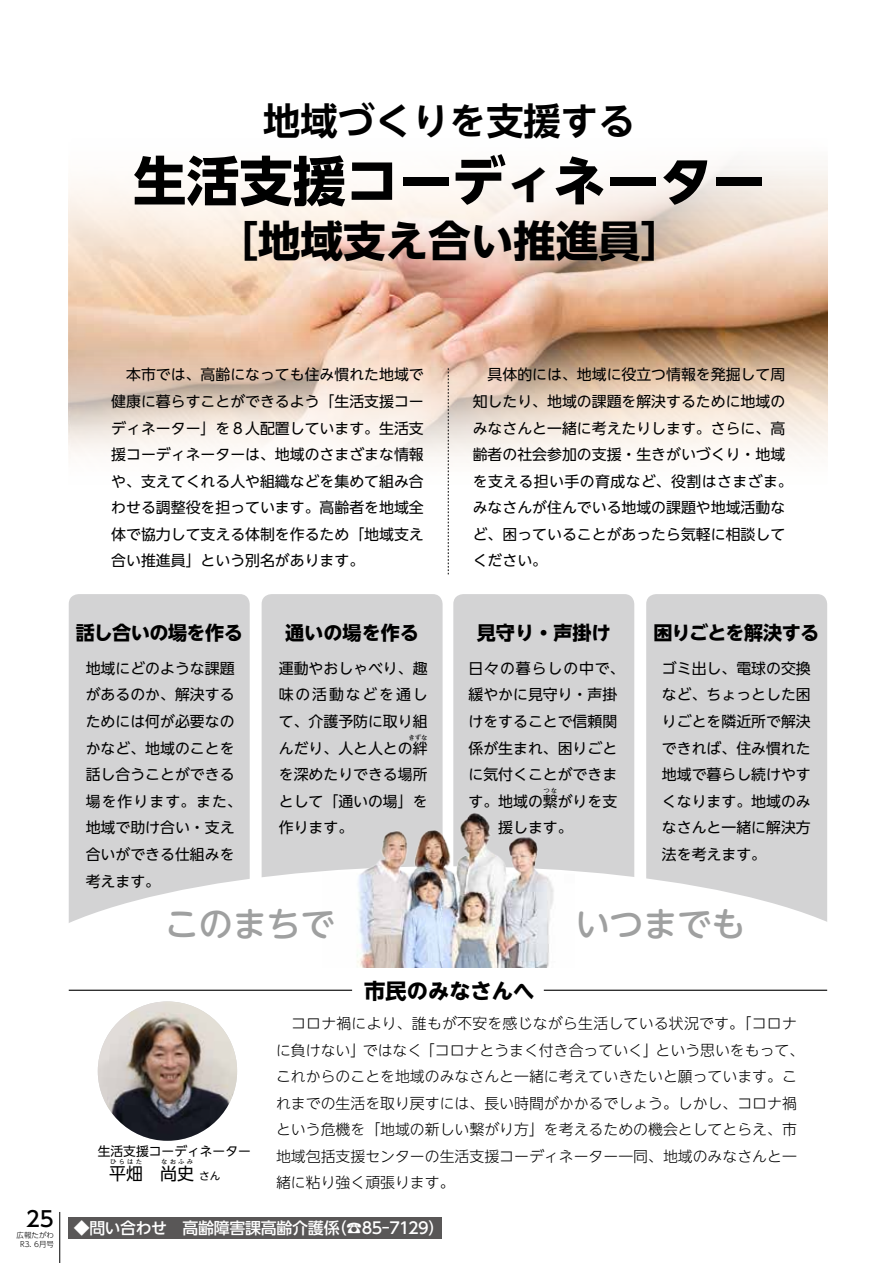
<style>
.page{position:relative;width:893px;height:1263px;background:#fff}
.page>*{position:absolute;margin:0;border:0;box-sizing:border-box;transform-origin:0 0}
.t1{font:700 53.1px "UD Shin Go NT Pro";color:#000}
.t2{font:700 42.45px "UD Shin Go NT Pro";color:#000}
.t3{font:700 37.2px "UD Shin Go NT Pro De";color:#000}
.t4{font:500 34.05px "UD Shin M Go Pro";color:#9fa0a0}
.t5{font:700 21.3px "UD Shin Go NT Pro";color:#000}
.t6{font:500 21.3px "UD Shin Go NT Pro";color:#000}
.t7{font:700 19.2px "UD Shin Go NT Pro";letter-spacing:-.025em;color:#000}
.t8{font:700 19.2px "UD Shin Go NT Pro";color:#000}
.t9{font:16.95px "UD Shin Go NT Pro";color:#000}
.t10{font:500 15.9px "UD Shin Go NT Pro";letter-spacing:-.02em;color:#fff}
.t11{font:14.85px/26.5px "UD Shin Go NT Pro";color:#000;text-align:justify}
.t12{font:300 14.85px/26.5px "UD Shin Go NT Pro";color:#000}
.t13{font:12.75px "UD Shin Go NT Pro";color:#000}
.t14{font:10.65px "UD Shin Go NT Pro";color:#000}
.t15{font:300 7.5px/8.6px "UD Shin Go Pro";color:#000;text-align:center}
.t16{font:6.45px "UD Shin Go NT Pro";letter-spacing:.335em;color:#000}
.s1{font-size:47.85px}
</style>
<div class="page">
<div style="left:69px;top:1217px;width:373px;height:21px;background:#595757"></div>
<img style="left:69px;top:160px;width:759px;height:336px">
<svg style="left:448px;top:368px;width:1px;height:206px"></svg>
<div style="left:262px;top:594px;width:181px;height:370px;background:#d3d3d4;border-radius:10px"></div>
<div style="left:69px;top:594px;width:181px;height:370px;background:#d3d3d4;border-radius:10px"></div>
<div style="left:646px;top:594px;width:181px;height:370px;background:#d3d3d4;border-radius:10px"></div>
<div style="left:453px;top:594px;width:181px;height:370px;background:#d3d3d4;border-radius:10px"></div>
<svg style="left:68px;top:866px;width:760px;height:238px"></svg>
<img style="left:322px;top:806px;width:252px;height:161px">
<img style="left:98px;top:1001px;width:139px;height:140px;border-radius:70px">
<hr style="left:69px;top:990px;width:283px;height:1px;background:#000">
<hr style="left:544px;top:990px;width:283px;height:1px;background:#000">
<hr style="left:59px;top:1212px;width:1px;height:51px;background:#000">
<h3 class="t3" style="left:263px;top:91px;width:374px">地域づくりを支援する</h3>
<h1 class="t1" style="left:133px;top:138px;width:634px">生活支援コーデ<span class="s1">ィ</span>ネーター</h1>
<h2 class="t2" style="left:216px;top:206px;width:469px">［地域支え合い推進員[</h2>
<p class="t11" style="left:111px;top:361px;width:314px">　本市では、高齢になっても住み慣れた地域で健康に暮らすことができるよう「生活支援コーディネーター」を８人配置しています。生活支援コーディネーターは、地域のさまざまな情報や、支えてくれる人や組織などを集めて組み合わせる調整役を担っています。高齢者を地域全体で協力して支える体制を作るため「地域支え合い推進員」という別名があります。</p>
<p class="t11" style="left:473px;top:361px;width:322px;text-align:left">　具体的には、地域に役立つ情報を発掘して周知したり、地域の課題を解決するために地域のみなさんと一緒に考えたりします。さらに、高齢者の社会参加の支援・生きがいづくり・地域を支える担い手の育成など、役割はさまざま。みなさんが住んでいる地域の課題や地域活動など、困っていることがあったら気軽に相談してください。</p>
<h3 class="t6" style="left:26px;top:1202px;width:30px">25</h3>
<p class="t15" style="left:17px;top:1231px;width:39px">広報たがわ<br>R3. 6月号</p>
<p class="t7" style="left:76px;top:617px;width:169px">話し合いの場を作る</p>
<p class="t8" style="left:285px;top:617px;width:135px">通いの場を作る</p>
<p class="t7" style="left:477px;top:617px;width:135px">見守り・声掛け</p>
<p class="t7" style="left:654px;top:617px;width:167px">困りごとを解決する</p>
<p class="t11" style="left:86px;top:654px;width:158px;text-align:left">地域にどのような課題があるのか、解決するためには何が必要なのかなど、地域のことを話し合うことができる場を作ります。また、地域で助け合い・支え合いができる仕組みを考えます。</p>
<p class="t11" style="left:279px;top:654px;width:150px">運動やおしゃべり、趣味の活動などを通して、介護予防に取り組んだり、人と人との絆</p>
<p class="t16" style="left:408px;top:732px;width:21px">きずな</p>
<p class="t11" style="left:279px;top:761px;width:150px">を深めたりできる場所として「通いの場」を作ります。</p>
<p class="t11" style="left:468px;top:654px;width:158px;text-align:left">日々の暮らしの中で、緩やかに見守り・声掛けをすることで信頼関係が生まれ、困りごとに気付くことができます。地域の繋がりを支</p>
<p class="t16" style="left:543px;top:785px;width:15px">つな</p>
<p class="t11" style="left:468px;top:814px;width:106px">　　援します。</p>
<p class="t11" style="left:662px;top:654px;width:150px">ゴミ出し、電球の交換など、ちょっとした困りごとを隣近所で解決できれば、住み慣れた地域で暮らし続けやすくなります。地域のみなさんと一緒に解決方法を考えます。</p>
<h3 class="t4" style="left:165px;top:896px;width:172px">このまちで</h3>
<h3 class="t4" style="left:575px;top:896px;width:172px">いつまでも</h3>
<p class="t13" style="left:98px;top:1141px;width:155px">生活支援コーディネーター</p>
<p class="t9" style="left:109px;top:1160px;width:36px">平畑</p>
<p class="t16" style="left:161px;top:1157px;width:33px">なおふみ</p>
<p class="t16" style="left:110px;top:1157px;width:33px">ひらはた</p>
<p class="t9" style="left:160px;top:1160px;width:36px">尚史</p>
<p class="t14" style="left:199px;top:1167px;width:23px">さん</p>
<h3 class="t5" style="left:364px;top:974px;width:172px">市民のみなさんへ</h3>
<p class="t12" style="left:656px;top:1009px;width:150px;text-indent:-379px">　コロナ禍により、誰もが不安を感じながら生活している状況です。「コロナという思いをもって、</p>
<p class="t12" style="left:420px;top:1036px;width:240px">「コロナとうまく付き合っていく」</p>
<p class="t12" style="left:276px;top:1036px;width:522px">に負けない」<br>これからのことを地域のみなさんと一緒に考えていきたいと願っています。これまでの生活を取り戻すには、長い時間がかかるでしょう。しかし、コロナ禍という危機を「地域の新しい繋がり方」を考えるための機会としてとらえ、市地域包括支援センターの生活支援コーディネーター一同、地域のみなさんと一緒に粘り強く頑張ります。</p>
<p class="t12" style="left:363px;top:1036px;width:61px">ではなく</p>
<p class="t10" style="left:74px;top:1215px;width:267px">◆問い合わせ　高齢障害課高齢介護係</p>
<p class="t10" style="left:331px;top:1215px;width:115px">)☎85-7129(</p>
</div>
